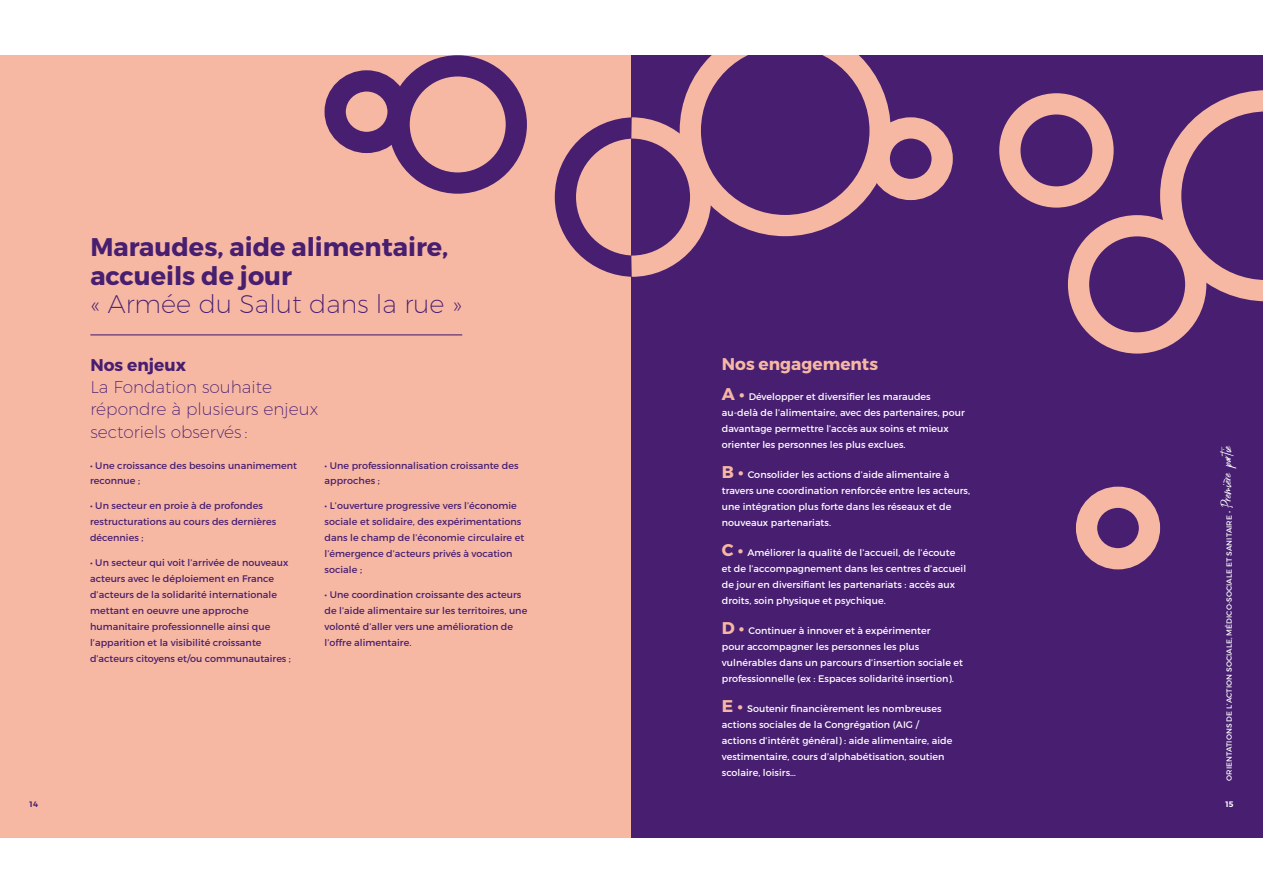
<style>
.page{position:relative;width:1263px;height:893px;background:#fff}
.page>*{position:absolute;margin:0;border:0;box-sizing:border-box;transform-origin:0 0}
.t1{font:700 25.5px/28.7px "Montserrat";color:#471e70}
.t2{font:200 25.5px "Montserrat";color:#471e70}
.t3{font:italic 19.05px "Emmeline";color:#fff}
.t4{font:200 16.95px/22.4px "Montserrat";color:#471e70}
.t5{font:700 16.95px "Montserrat";color:#f7b8a3}
.t6{font:700 16.95px "Montserrat";color:#471e70}
.t7{font:9.6px/15.9px "Montserrat";letter-spacing:.005em;color:#fff}
.t8{font:9.6px/15.9px "Montserrat";letter-spacing:.005em;color:#471e70}
.t9{font:600 7.95px "Montserrat";color:#471e70}
.t10{font:600 7.95px "Montserrat";color:#fff}
.t11{font:7.5px "Montserrat";letter-spacing:.01em;color:#fff}
.s1{font-weight:700;font-size:16.95px;color:#f7b8a3}
</style>
<div class="page">
<div style="left:0;top:55px;width:631px;height:783px;background:#f7b8a3"></div>
<div style="left:631px;top:55px;width:632px;height:783px;background:#471e70"></div>
<hr style="left:90px;top:334px;width:372px;height:1px;background:#471e70">
<div style="left:388px;top:55px;width:139px;height:139px;border:21px solid #471e70;border-radius:50%"></div>
<div style="left:1068px;top:215px;width:138px;height:139px;border:21px solid #f7b8a3;border-radius:50%"></div>
<svg style="left:1160px;top:90px;width:103px;height:211px"></svg>
<div style="left:555px;top:117px;width:159px;height:160px;border:21px solid #471e70;border-radius:50%"></div>
<div style="left:325px;top:70px;width:84px;height:83px;border:21px solid #471e70;border-radius:50%"></div>
<div style="left:869px;top:117px;width:84px;height:83px;border:21px solid #f7b8a3;border-radius:50%"></div>
<div style="left:1076px;top:487px;width:84px;height:82px;border:21px solid #f7b8a3;border-radius:50%"></div>
<div style="left:999px;top:93px;width:115px;height:115px;border:21px solid #f7b8a3;border-radius:50%"></div>
<svg style="left:610px;top:55px;width:281px;height:222px"></svg>
<h1 class="t1" style="left:90px;top:233px;width:359px">Maraudes, aide alimentaire, accueils de jour</h1>
<h1 class="t2" style="left:90px;top:289px;width:373px">« Armée du Salut dans la rue »</h1>
<h3 class="t6" style="left:90px;top:354px;width:97px">Nos enjeux</h3>
<h3 class="t4" style="left:90px;top:375px;width:229px">La Fondation souhaite répondre à plusieurs enjeux sectoriels observés :</h3>
<p class="t8" style="left:90px;top:457px;width:209px">• Une croissance des besoins unanimement reconnue ;</p>
<p class="t8" style="left:90px;top:498px;width:188px">• Un secteur en proie à de profondes restructurations au cours des dernières décennies ;</p>
<p class="t8" style="left:90px;top:555px;width:202px">• Un secteur qui voit l’arrivée de nouveaux acteurs avec le déploiement en France d’acteurs de la solidarité internationale mettant en oeuvre une approche humanitaire professionnelle ainsi que l’apparition et la visibilité croissante d’acteurs citoyens et/ou communautaires ;</p>
<p class="t8" style="left:325px;top:457px;width:195px">• Une professionnalisation croissante des approches ;</p>
<p class="t8" style="left:325px;top:498px;width:201px">• L’ouverture progressive vers l’économie sociale et solidaire, des expérimentations dans le champ de l’économie circulaire et l’émergence d’acteurs privés à vocation sociale ;</p>
<p class="t8" style="left:325px;top:587px;width:204px">• Une coordination croissante des acteurs de l’aide alimentaire sur les territoires, une volonté d’aller vers une amélioration de l’offre alimentaire.</p>
<h3 class="t5" style="left:722px;top:353px;width:158px">Nos engagements</h3>
<p class="t7" style="left:722px;top:388px;width:245px"><span class="s1">A •</span> Développer et diversifier les maraudes au-delà de l’alimentaire, avec des partenaires, pour davantage permettre l’accès aux soins et mieux orienter les personnes les plus exclues.</p>
<p class="t7" style="left:722px;top:467px;width:250px"><span class="s1">B •</span> Consolider les actions d’aide alimentaire à travers une coordination renforcée entre les acteurs, une intégration plus forte dans les réseaux et de nouveaux partenariats.</p>
<p class="t7" style="left:722px;top:545px;width:246px"><span class="s1">C •</span> Améliorer la qualité de l’accueil, de l’écoute et de l’accompagnement dans les centres d’accueil de jour en diversifiant les partenariats : accès aux droits, soin physique et psychique.</p>
<p class="t7" style="left:722px;top:623px;width:243px"><span class="s1">D •</span> Continuer à innover et à expérimenter<br>pour accompagner les personnes les plus vulnérables dans un parcours d’insertion sociale et professionnelle (ex : Espaces solidarité insertion).</p>
<p class="t7" style="left:722px;top:701px;width:232px"><span class="s1">E •</span> Soutenir financièrement les nombreuses actions sociales de la Congrégation (AIG / actions d’intérêt général) : aide alimentaire, aide vestimentaire, cours d’alphabétisation, soutien scolaire, loisirs…</p>
<h2 class="t3" style="left:1216px;top:509px;width:68px;rotate:-90deg">Première partie</h2>
<p class="t11" style="left:1224px;top:781px;width:271px;rotate:-90deg">ORIENTATIONS DE L’ACTION SOCIALE, MÉDICO-SOCIALE ET SANITAIRE •</p>
<p class="t9" style="left:30px;top:800px;width:10px">14</p>
<p class="t10" style="left:1225px;top:799px;width:10px">15</p>
</div>
